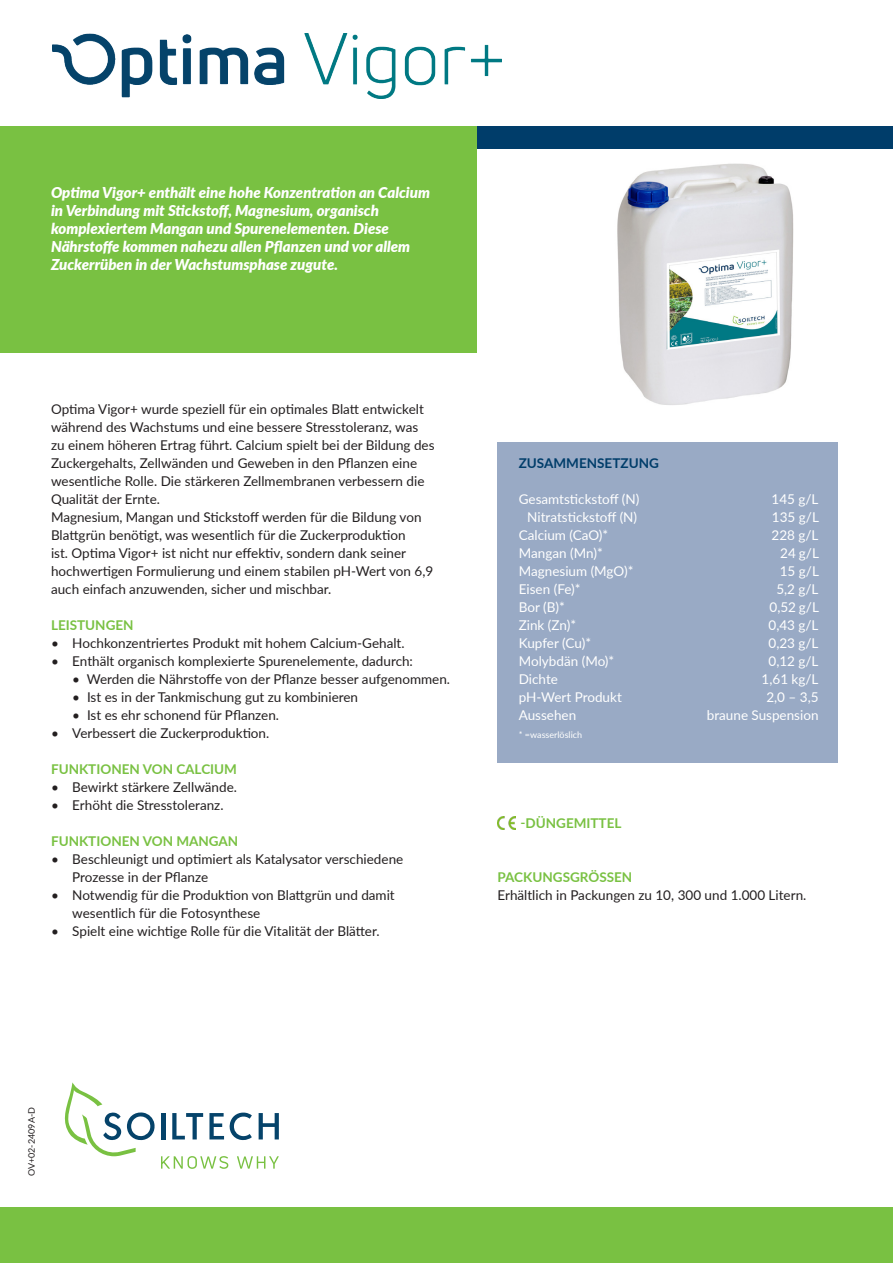
<style>
.page{position:relative;width:893px;height:1263px;background:#fff}
.page>*{position:absolute;margin:0;border:0;box-sizing:border-box;transform-origin:0 0}
.t1{font:italic 900 15px/18px "Lato";color:#fff}
.t2{font:13.5px/18px "Lato";color:#231f20}
.t3{font:13.5px "Lato";color:#fff}
.t4{font:700 13.5px "Lato";color:#79c142}
.t5{font:700 13.5px "Lato";color:#003d6a}
.t6{font:9px "Lato";color:#fff}
.t7{font:9px "Lato";color:#231f20}
</style>
<div class="page">
<div style="left:497px;top:443px;width:341px;height:320px;background:#99aac5"></div>
<div style="left:0;top:126px;width:893px;height:23px;background:#003d6a"></div>
<div style="left:0;top:1208px;width:893px;height:55px;background:#79c142"></div>
<div style="left:0;top:149px;width:476px;height:204px;background:#79c142"></div>
<div style="left:0;top:126px;width:476px;height:23px;background:#79c142"></div>
<img style="left:617px;top:163px;width:177px;height:242px">
<svg style="left:64px;top:1082px;width:215px;height:87px"></svg>
<img style="left:52px;top:33px;width:450px;height:66px">
<img style="left:497px;top:816px;width:18px;height:13px">
<p class="t1" style="left:51px;top:183px;width:380px">Optima Vigor+ enthält eine hohe Konzentration an Calcium in Verbindung mit Stickstoff, Magnesium, organisch komplexiertem Mangan und Spurenelementen. Diese Nährstoffe kommen nahezu allen Pflanzen und vor allem Zuckerrüben in der Wachstumsphase zugute.</p>
<p class="t2" style="left:51px;top:400px;width:374px">Optima Vigor+ wurde speziell für ein optimales Blatt entwickelt</p>
<p class="t2" style="left:51px;top:418px;width:385px">während des Wachstums und eine bessere Stresstoleranz, was zu einem höheren Ertrag führt. Calcium spielt bei der Bildung des Zuckergehalts, Zellwänden und Geweben in den Pflanzen eine wesentliche Rolle. Die stärkeren Zellmembranen verbessern die Qualität der Ernte.</p>
<p class="t2" style="left:51px;top:508px;width:384px">Magnesium, Mangan und Stickstoff werden für die Bildung von Blattgrün benötigt, was wesentlich für die Zuckerproduktion<br>ist. Optima Vigor+ ist nicht nur effektiv, sondern dank seiner hochwertigen Formulierung und einem stabilen pH-Wert von 6,9 auch einfach anzuwenden, sicher und mischbar.</p>
<p class="t4" style="left:51px;top:615px;width:84px">LEISTUNGEN</p>
<p class="t2" style="left:51px;top:634px;width:355px">• Hochkonzentriertes Produkt mit hohem Calcium-Gehalt.</p>
<p class="t2" style="left:51px;top:652px;width:363px">• Enthält organisch komplexierte Spurenelemente, dadurch:</p>
<p class="t2" style="left:72px;top:670px;width:379px">• Werden die Nährstoffe von der Pflanze besser aufgenommen.</p>
<p class="t2" style="left:72px;top:688px;width:287px">• Ist es in der Tankmischung gut zu kombinieren</p>
<p class="t2" style="left:72px;top:706px;width:208px">• Ist es ehr schonend für Pflanzen.</p>
<p class="t2" style="left:51px;top:724px;width:220px">• Verbessert die Zuckerproduktion.</p>
<p class="t4" style="left:51px;top:759px;width:187px">FUNKTIONEN VON CALCIUM</p>
<p class="t2" style="left:51px;top:778px;width:187px">• Bewirkt stärkere Zellwände.</p>
<p class="t2" style="left:51px;top:796px;width:174px">• Erhöht die Stresstoleranz.</p>
<p class="t4" style="left:51px;top:831px;width:189px">FUNKTIONEN VON MANGAN</p>
<p class="t2" style="left:72px;top:850px;width:333px;text-indent:-21px">• Beschleunigt und optimiert als Katalysator verschiedene<br>Prozesse in der Pflanze</p>
<p class="t2" style="left:72px;top:886px;width:324px;text-indent:-21px">• Notwendig für die Produktion von Blattgrün und damit wesentlich für die Fotosynthese</p>
<p class="t2" style="left:51px;top:922px;width:330px">• Spielt eine wichtige Rolle für die Vitalität der Blätter.</p>
<p class="t5" style="left:519px;top:453px;width:142px">ZUSAMMENSETZUNG</p>
<p class="t3" style="left:519px;top:489px;width:122px">Gesamtstickstoff (N)</p>
<p class="t3" style="left:772px;top:489px;width:48px">145 g/L</p>
<p class="t3" style="left:527px;top:507px;width:111px">Nitratstickstoff (N)</p>
<p class="t3" style="left:772px;top:507px;width:48px">135 g/L</p>
<p class="t3" style="left:519px;top:525px;width:91px">Calcium (CaO)*</p>
<p class="t3" style="left:772px;top:525px;width:48px">228 g/L</p>
<p class="t3" style="left:519px;top:543px;width:85px">Mangan (Mn)*</p>
<p class="t3" style="left:780px;top:543px;width:40px">24 g/L</p>
<p class="t3" style="left:519px;top:561px;width:116px">Magnesium (MgO)*</p>
<p class="t3" style="left:780px;top:561px;width:41px">15 g/L</p>
<p class="t3" style="left:519px;top:579px;width:63px">Eisen (Fe)*</p>
<p class="t3" style="left:776px;top:579px;width:44px">5,2 g/L</p>
<p class="t3" style="left:519px;top:597px;width:48px">Bor (B)*</p>
<p class="t3" style="left:769px;top:597px;width:51px">0,52 g/L</p>
<p class="t3" style="left:519px;top:615px;width:59px">Zink (Zn)*</p>
<p class="t3" style="left:768px;top:615px;width:52px">0,43 g/L</p>
<p class="t3" style="left:519px;top:633px;width:74px">Kupfer (Cu)*</p>
<p class="t3" style="left:768px;top:633px;width:52px">0,23 g/L</p>
<p class="t3" style="left:519px;top:651px;width:97px">Molybdän (Mo)*</p>
<p class="t3" style="left:768px;top:651px;width:52px">0,12 g/L</p>
<p class="t3" style="left:519px;top:669px;width:41px">Dichte</p>
<p class="t3" style="left:762px;top:669px;width:58px">1,61 kg/L</p>
<p class="t3" style="left:519px;top:687px;width:105px">pH-Wert Produkt</p>
<p class="t3" style="left:766px;top:687px;width:54px">2,0 – 3,5</p>
<p class="t3" style="left:519px;top:705px;width:59px">Aussehen</p>
<p class="t3" style="left:707px;top:705px;width:113px">braune Suspension</p>
<p class="t6" style="left:519px;top:728px;width:65px">* =wasserlöslich</p>
<p class="t4" style="left:520px;top:813px;width:103px">-DÜNGEMITTEL</p>
<p class="t4" style="left:497px;top:867px;width:136px">PACKUNGSGRÖSSEN</p>
<p class="t2" style="left:497px;top:886px;width:310px">Erhältlich in Packungen zu 10, 300 und 1.000 Litern.</p>
<p class="t7" style="left:25px;top:1176px;width:71px;rotate:-90deg">OV+02-2409A-D</p>
</div>
